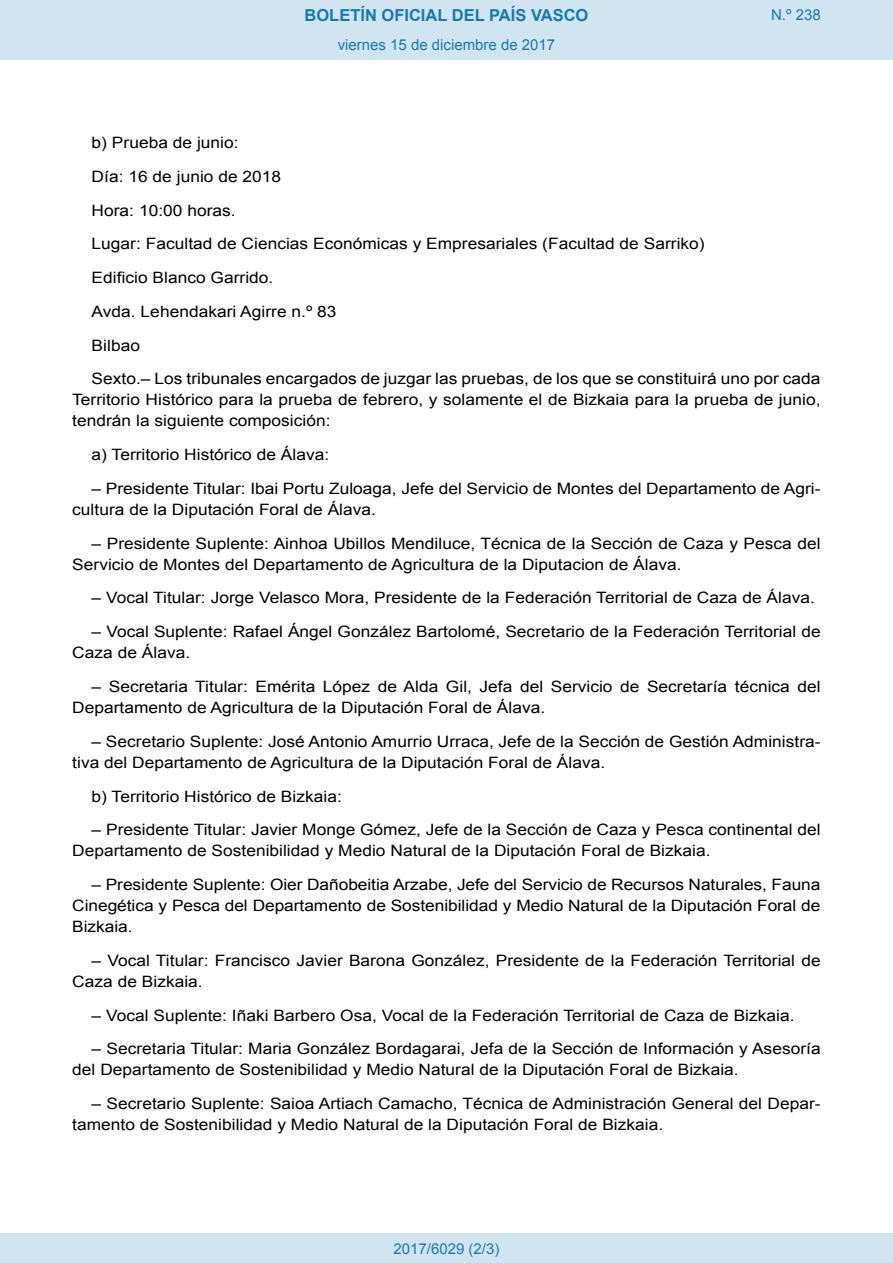
<style>
.page{position:relative;width:893px;height:1263px;background:#fff}
.page>*{position:absolute;margin:0;border:0;box-sizing:border-box;transform-origin:0 0}
.t1{font:700 16.5px "Arial";color:#1879ad}
.BOPVDetalle{font:15.6px/21px "Arial";color:#000;scale:1.11 1}
.Paginacion_Centro{font:15px "Arial";color:#1879ad}
</style>
<div class="page">
<div style="left:0;top:0;width:893px;height:60px;background:#d0e5f0"></div>
<div style="left:0;top:1233px;width:893px;height:30px;background:#d0e5f0"></div>
<p class="t1" style="left:305px;top:4px;width:285px">BOLETÍN OFICIAL DEL PAÍS VASCO</p>
<p class="Paginacion_Centro" style="left:338px;top:35px;width:219px">viernes 15 de diciembre de 2017</p>
<p class="Paginacion_Centro" style="left:771px;top:5px;width:51px">N.º 238</p>
<p class="BOPVDetalle" style="left:92px;top:132px;width:134px">b) Prueba de junio:</p>
<p class="BOPVDetalle" style="left:92px;top:166px;width:172px">Día: 16 de junio de 2018</p>
<p class="BOPVDetalle" style="left:92px;top:200px;width:131px">Hora: 10:00 horas.</p>
<p class="BOPVDetalle" style="left:92px;top:234px;width:554px">Lugar: Facultad de Ciencias Económicas y Empresariales (Facultad de Sarriko)</p>
<p class="BOPVDetalle" style="left:92px;top:267px;width:165px">Edificio Blanco Garrido.</p>
<p class="BOPVDetalle" style="left:92px;top:301px;width:222px">Avda. Lehendakari Agirre n.º 83</p>
<p class="BOPVDetalle" style="left:92px;top:335px;width:45px">Bilbao</p>
<p class="BOPVDetalle" style="left:72px;top:369px;width:676px;text-align:justify;text-indent:19px">Sexto.– Los tribunales encargados de juzgar las pruebas, de los que se constituirá uno por cada Territorio Histórico para la prueba de febrero, y solamente el de Bizkaia para la prueba de junio, tendrán la siguiente composición:</p>
<p class="BOPVDetalle" style="left:92px;top:444px;width:216px">a) Territorio Histórico de Álava:</p>
<p class="BOPVDetalle" style="left:72px;top:478px;width:676px;text-indent:19px">– Presidente Titular: Ibai Portu Zuloaga, Jefe del Servicio de Montes del Departamento de Agri&shy;cultura de la Diputación Foral de Álava.</p>
<p class="BOPVDetalle" style="left:72px;top:533px;width:676px;text-indent:19px">– Presidente Suplente: Ainhoa Ubillos Mendiluce, Técnica de la Sección de Caza y Pesca del<br>Servicio de Montes del Departamento de Agricultura de la Diputacion de Álava.</p>
<p class="BOPVDetalle" style="left:92px;top:588px;width:653px">– Vocal Titular: Jorge Velasco Mora, Presidente de la Federación Territorial de Caza de Álava.</p>
<p class="BOPVDetalle" style="left:72px;top:621px;width:676px;text-indent:19px">– Vocal Suplente: Rafael Ángel González Bartolomé, Secretario de la Federación Territorial de<br>Caza de Álava.</p>
<p class="BOPVDetalle" style="left:72px;top:676px;width:676px;text-indent:19px">– Secretaria Titular: Emérita López de Alda Gil, Jefa del Servicio de Secretaría técnica del<br>Departamento de Agricultura de la Diputación Foral de Álava.</p>
<p class="BOPVDetalle" style="left:72px;top:731px;width:676px;text-indent:19px">– Secretario Suplente: José Antonio Amurrio Urraca, Jefe de la Sección de Gestión Administra&shy;tiva del Departamento de Agricultura de la Diputación Foral de Álava.</p>
<p class="BOPVDetalle" style="left:92px;top:786px;width:227px">b) Territorio Histórico de Bizkaia:</p>
<p class="BOPVDetalle" style="left:72px;top:819px;width:676px;text-indent:19px">– Presidente Titular: Javier Monge Gómez, Jefe de la Sección de Caza y Pesca continental del<br>Departamento de Sostenibilidad y Medio Natural de la Diputación Foral de Bizkaia.</p>
<p class="BOPVDetalle" style="left:72px;top:874px;width:676px;text-align:justify;text-indent:19px">– Presidente Suplente: Oier Dañobeitia Arzabe, Jefe del Servicio de Recursos Naturales, Fauna Cinegética y Pesca del Departamento de Sostenibilidad y Medio Natural de la Diputación Foral de Bizkaia.</p>
<p class="BOPVDetalle" style="left:72px;top:950px;width:676px;text-indent:19px">– Vocal Titular: Francisco Javier Barona González, Presidente de la Federación Territorial de<br>Caza de Bizkaia.</p>
<p class="BOPVDetalle" style="left:92px;top:1005px;width:635px">– Vocal Suplente: Iñaki Barbero Osa, Vocal de la Federación Territorial de Caza de Bizkaia.</p>
<p class="BOPVDetalle" style="left:72px;top:1038px;width:676px;text-indent:19px">– Secretaria Titular: Maria González Bordagarai, Jefa de la Sección de Información y Asesoría del Departamento de Sostenibilidad y Medio Natural de la Diputación Foral de Bizkaia.</p>
<p class="BOPVDetalle" style="left:72px;top:1093px;width:676px;text-indent:19px">– Secretario Suplente: Saioa Artiach Camacho, Técnica de Administración General del Depar&shy;tamento de Sostenibilidad y Medio Natural de la Diputación Foral de Bizkaia.</p>
<p class="Paginacion_Centro" style="left:393px;top:1238px;width:107px">2017/6029 (2/3)</p>
</div>
